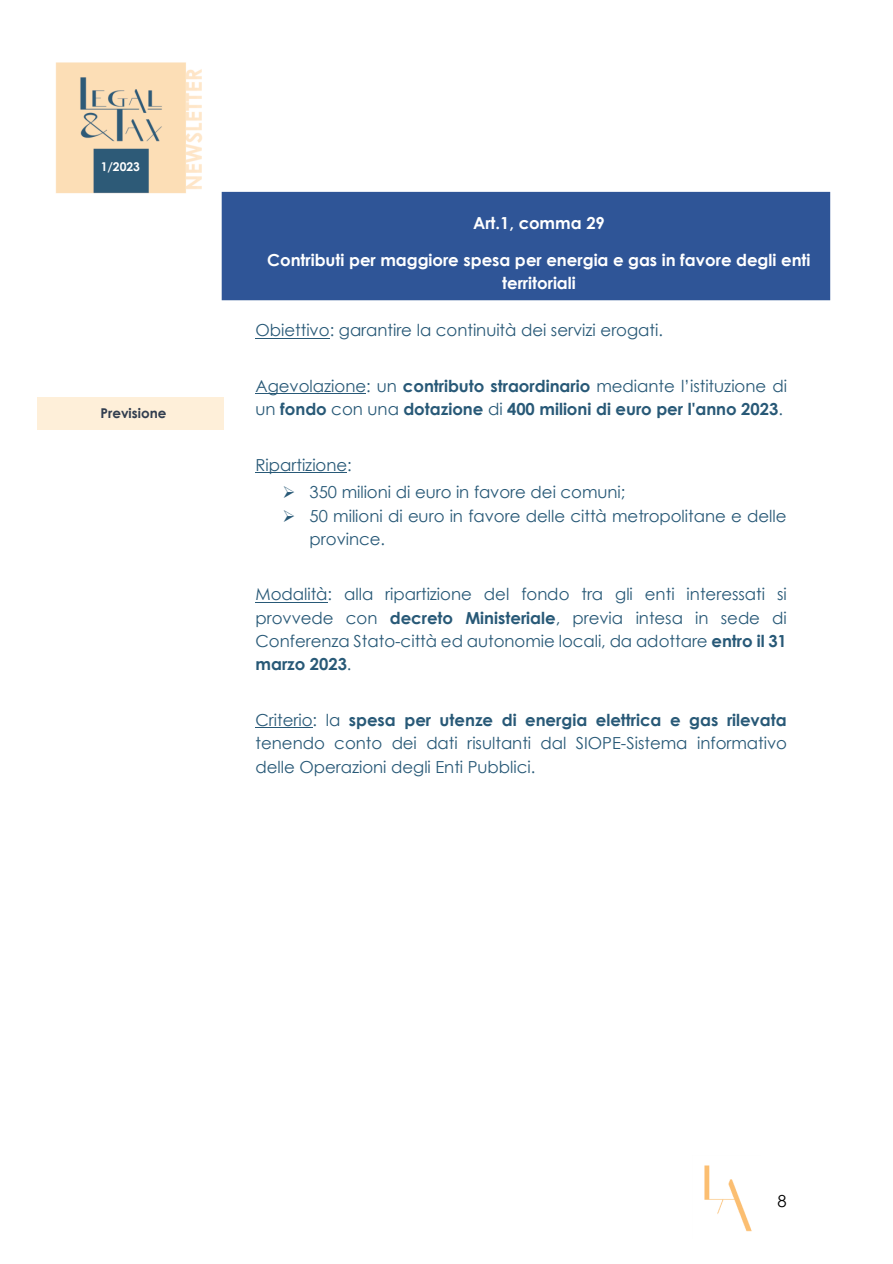
<style>
.page{position:relative;width:893px;height:1264px;background:#fff}
.page>*{position:absolute;margin:0;border:0;box-sizing:border-box;transform-origin:0 0}
.t1{font:16.5px/23.2px "Century Gothic";color:#285977;text-align:justify}
.t2{font:700 16.5px/23.2px "Century Gothic";color:#285977}
.t3{font:700 16.5px/23.2px "Century Gothic";color:#fff;text-align:center}
.t4{font:16.5px "Century Gothic";color:#000}
.t5{font:700 13.5px "Century Gothic";color:#323e4f}
.t6{font:700 12px "Century Gothic";color:#fff}
.s1{font-weight:400}
.s2{font-weight:700}
</style>
<div class="page">
<img style="left:55px;top:62px;width:148px;height:132px">
<img style="left:704px;top:1165px;width:48px;height:67px">
<hr style="left:255px;top:338px;width:74px;height:1px;background:#285977">
<hr style="left:255px;top:393px;width:111px;height:1px;background:#285977">
<hr style="left:255px;top:472px;width:92px;height:1px;background:#285977">
<hr style="left:255px;top:602px;width:72px;height:1px;background:#285977">
<hr style="left:255px;top:727px;width:57px;height:1px;background:#285977">
<div style="left:222px;top:192px;width:607px;height:108px;background:#2f5597"></div>
<p class="t6" style="left:101px;top:158px;width:41px">1/2023</p>
<p class="t5" style="left:100px;top:404px;width:67px">Previsione</p>
<p class="t3" style="left:473px;top:210px;width:133px">Art.1, comma 29</p>
<p class="t3" style="left:267px;top:248px;width:545px">Contributi per maggiore spesa per energia e gas in favore degli enti territoriali</p>
<p class="t1" style="left:255px;top:318px;width:409px">Obiettivo: garantire la continuità dei servizi erogati.</p>
<p class="t2" style="left:255px;top:373px;width:533px"><span class="s1">Agevolazione: un</span> contributo straordinario <span class="s1">mediante l’istituzione di un</span> fondo <span class="s1">con una</span> dotazione <span class="s1">di</span> 400 milioni di euro per l'anno 2023<span class="s1">.</span></p>
<p class="t1" style="left:255px;top:452px;width:98px">Ripartizione:</p>
<p class="t1" style="left:282px;top:480px;width:344px">➢ 350 milioni di euro in favore dei comuni;</p>
<p class="t1" style="left:309px;top:503px;width:478px;text-indent:-27px">➢ 50 milioni di euro in favore delle città metropolitane e delle province.</p>
<p class="t1" style="left:255px;top:582px;width:533px">Modalità: alla ripartizione del fondo tra gli enti interessati si provvede con <span class="s2">decreto Ministeriale</span>, previa intesa in sede di Conferenza Stato-città ed autonomie locali, da adottare <span class="s2">entro il 31 marzo 2023</span>.</p>
<p class="t1" style="left:255px;top:707px;width:533px">Criterio: la <span class="s2">spesa per utenze di energia elettrica e gas rilevata </span>tenendo conto dei dati risultanti dal SIOPE-Sistema informativo delle Operazioni degli Enti Pubblici.</p>
<p class="t4" style="left:777px;top:1190px;width:11px">8</p>
</div>
